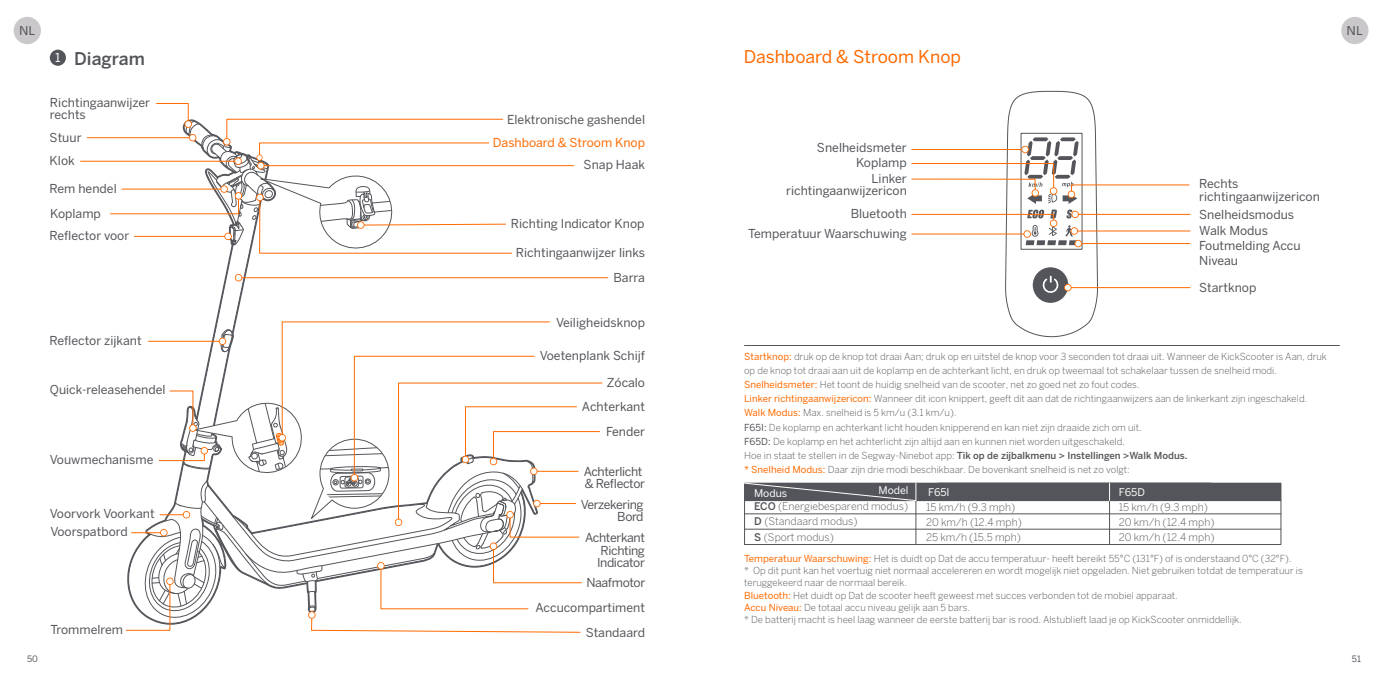
<style>
.page{position:relative;width:1389px;height:695px;background:#fff}
.page>*{position:absolute;margin:0;border:0;box-sizing:border-box;transform-origin:0 0}
.t1{font:17.5px "Benton Sans";color:#ff6a00}
.t2{font:500 17.5px "Benton Sans";color:#54555a}
.t3{font:12.78px "Alibaba Sans";color:#54555a}
.t4{font:12.25px/12.2px "Benton Sans";color:#54555a}
.t5{font:12.25px/12.2px "Benton Sans";letter-spacing:-.03em;color:#54555a}
.t6{font:12.25px "Benton Sans";color:#ff6a00}
.t7{font:300 10.5px/14.2px "Benton Sans";color:#54555a}
.t8{font:10.5px "Benton Sans";color:#fff}
.t9{font:300 9.62px/14px "Benton Sans";color:#54555a}
.t10{font:8.75px "Benton Sans";color:#54555a}
.s1{font-weight:400;font-size:12.25px;color:#fff}
.s2{font-weight:400;color:#ff6a00}
.s3{font-weight:400}
.s4{font-weight:500}
</style>
<div class="page">
<svg style="left:911px;top:90px;width:279px;height:247px"></svg>
<div style="left:1341px;top:17px;width:27px;height:27px;background:#cac8cb;border-radius:50%"></div>
<div style="left:14px;top:17px;width:27px;height:27px;background:#cac8cb;border-radius:50%"></div>
<hr style="left:238px;top:277px;width:370px;height:1px;background:#ff6a00">
<div style="left:50px;top:50px;width:16px;height:16px;background:#54555a;border-radius:50%"></div>
<hr style="left:80px;top:161px;width:158px;height:1px;background:#ff6a00">
<hr style="left:87px;top:137px;width:106px;height:1px;background:#ff6a00">
<svg style="left:110px;top:103px;width:493px;height:530px"></svg>
<hr style="left:744px;top:345px;width:596px;height:1px;background:#54555a">
<div style="left:745px;top:483px;width:536px;height:17px;background:#54555a"></div>
<hr style="left:745px;top:528px;width:536px;height:1px;background:#54555a">
<hr style="left:745px;top:513px;width:536px;height:1px;background:#54555a">
<hr style="left:745px;top:500px;width:536px;height:1px;background:#54555a">
<hr style="left:1109px;top:500px;width:1px;height:44px;background:#54555a">
<hr style="left:916px;top:498px;width:1px;height:46px;background:#54555a">
<svg style="left:1109px;top:483px;width:1px;height:17px"></svg>
<svg style="left:744px;top:482px;width:172px;height:19px"></svg>
<h2 class="t3" style="left:19px;top:21px;width:17px">NL</h2>
<h2 class="t3" style="left:1347px;top:21px;width:17px">NL</h2>
<h1 class="t2" style="left:55px;top:45px;width:91px"><span class="s1">1</span> Diagram</h1>
<p class="t4" style="left:50px;top:96px;width:102px">Richtingaanwijzer rechts</p>
<p class="t4" style="left:50px;top:131px;width:33px">Stuur</p>
<p class="t4" style="left:50px;top:154px;width:27px">Klok</p>
<p class="t4" style="left:50px;top:182px;width:69px">Rem hendel</p>
<p class="t4" style="left:50px;top:229px;width:81px">Reflector voor</p>
<p class="t4" style="left:50px;top:207px;width:52px">Koplamp</p>
<p class="t4" style="left:50px;top:334px;width:93px">Reflector zijkant</p>
<p class="t4" style="left:50px;top:383px;width:117px">Quick-releasehendel</p>
<p class="t4" style="left:50px;top:452px;width:105px">Vouwmechanisme</p>
<p class="t4" style="left:50px;top:507px;width:106px">Voorvork Voorkant</p>
<p class="t4" style="left:51px;top:525px;width:79px">Voorspatbord</p>
<p class="t4" style="left:51px;top:623px;width:74px">Trommelrem</p>
<p class="t4" style="left:507px;top:113px;width:140px">Elektronische gashendel</p>
<p class="t4" style="left:584px;top:158px;width:63px">Snap Haak</p>
<p class="t6" style="left:493px;top:135px;width:154px">Dashboard &amp; Stroom Knop</p>
<p class="t4" style="left:511px;top:217px;width:135px">Richting Indicator Knop</p>
<p class="t4" style="left:516px;top:246px;width:131px">Richtingaanwijzer links</p>
<p class="t4" style="left:614px;top:271px;width:33px">Barra</p>
<p class="t4" style="left:556px;top:316px;width:90px">Veiligheidsknop</p>
<p class="t4" style="left:540px;top:349px;width:107px">Voetenplank Schijf</p>
<p class="t4" style="left:582px;top:370px;width:65px;line-height:23.8px;text-align:right">Zócalo<br>Achterkant</p>
<p class="t4" style="left:606px;top:425px;width:40px">Fender</p>
<p class="t5" style="left:584px;top:465px;width:63px">Achterlicht &amp; Reflector</p>
<p class="t5" style="left:581px;top:498px;width:64px;text-align:right">Verzekering<br>Bord</p>
<p class="t4" style="left:597px;top:531px;width:49px;text-align:justify;text-indent:-12px">Achterkant Richting Indicator</p>
<p class="t5" style="left:586px;top:576px;width:60px">Naafmotor</p>
<p class="t4" style="left:536px;top:600px;width:111px">Accucompartiment</p>
<p class="t4" style="left:586px;top:626px;width:61px">Standaard</p>
<h1 class="t1" style="left:744px;top:46px;width:219px">Dashboard &amp; Stroom Knop</h1>
<p class="t4" style="left:817px;top:141px;width:91px">Snelheidsmeter</p>
<p class="t4" style="left:856px;top:156px;width:52px">Koplamp</p>
<p class="t4" style="left:786px;top:172px;width:122px;text-align:right">Linker richtingaanwijzericon</p>
<p class="t4" style="left:851px;top:207px;width:58px">Bluetooth</p>
<p class="t4" style="left:748px;top:227px;width:160px">Temperatuur Waarschuwing</p>
<p class="t4" style="left:1199px;top:178px;width:122px">Rechts richtingaanwijzericon</p>
<p class="t4" style="left:1199px;top:207px;width:96px;line-height:15.8px">Snelheidsmodus<br>Walk Modus</p>
<p class="t4" style="left:1199px;top:237px;width:103px;line-height:15.8px">Foutmelding Accu<br>Niveau</p>
<p class="t4" style="left:1199px;top:281px;width:59px">Startknop</p>
<p class="t9" style="left:744px;top:350px;width:584px"><span class="s2">Startknop:</span> druk op de knop tot draai Aan; druk op en uitstel de knop voor 3 seconden tot draai uit. Wanneer de KickScooter is Aan, druk op de knop tot draai aan uit de koplamp en de achterkant licht, en druk op tweemaal tot schakelaar tussen de snelheid modi.<br><span class="s2">Snelheidsmeter:</span> Het toont de huidig snelheid van de scooter, net zo goed net zo fout codes.<br><span class="s2">Linker richtingaanwijzericon:</span> Wanneer dit icon knippert, geeft dit aan dat de richtingaanwijzers aan de linkerkant zijn ingeschakeld.<br><span class="s2">Walk Modus:</span> Max. snelheid is 5 km/u (3.1 km/u).<br><span class="s3">F65I:</span> De koplamp en achterkant licht houden knipperend en kan niet zijn draaide zich om uit.<br><span class="s3">F65D:</span> De koplamp en het achterlicht zijn altijd aan en kunnen niet worden uitgeschakeld.<br>Hoe in staat te stellen in de Segway-Ninebot app: <span class="s4">Tik op de zijbalkmenu &gt; Instellingen &gt;Walk Modus.<br></span><span class="s2">* Snelheid Modus:</span> Daar zijn drie modi beschikbaar. De bovenkant snelheid is net zo volgt:</p>
<p class="t8" style="left:754px;top:486px;width:35px">Modus</p>
<p class="t8" style="left:878px;top:484px;width:32px">Model</p>
<p class="t8" style="left:928px;top:485px;width:23px">F65I</p>
<p class="t8" style="left:1119px;top:485px;width:28px">F65D</p>
<p class="t7" style="left:1119px;top:500px;width:97px">15 km/h (9.3 mph)<br>20 km/h (12.4 mph)</p>
<p class="t7" style="left:1119px;top:530px;width:97px">20 km/h (12.4 mph)</p>
<p class="t7" style="left:754px;top:498px;width:156px;line-height:15.4px"><span class="s4">ECO</span> (Energiebesparend modus)<br><span class="s4">D</span> (Standaard modus)<br><span class="s4">S</span> (Sport modus)</p>
<p class="t7" style="left:926px;top:500px;width:97px">15 km/h (9.3 mph)<br>20 km/h (12.4 mph)</p>
<p class="t7" style="left:926px;top:530px;width:96px">25 km/h (15.5 mph)</p>
<p class="t9" style="left:744px;top:552px;width:560px;line-height:12.2px"><span class="s2">Temperatuur Waarschuwing:</span> Het is duidt op Dat de accu temperatuur- heeft bereikt 55°C (131°F) of is onderstaand 0°C (32°F).<br>* Op dit punt kan het voertuig niet normaal accelereren en wordt mogelijk niet opgeladen. Niet gebruiken totdat de temperatuur is teruggekeerd naar de normaal bereik.<br><span class="s2">Bluetooth:</span> Het duidt op Dat de scooter heeft geweest met succes verbonden tot de mobiel apparaat.<br><span class="s2">Accu Niveau:</span> De totaal accu niveau gelijk aan 5 bars.<br>* De batterij macht is heel laag wanneer de eerste batterij bar is rood. Alstublieft laad je op KickScooter onmiddellijk.</p>
<p class="t10" style="left:27px;top:653px;width:12px">50</p>
<p class="t10" style="left:1352px;top:653px;width:10px">51</p>
</div>
